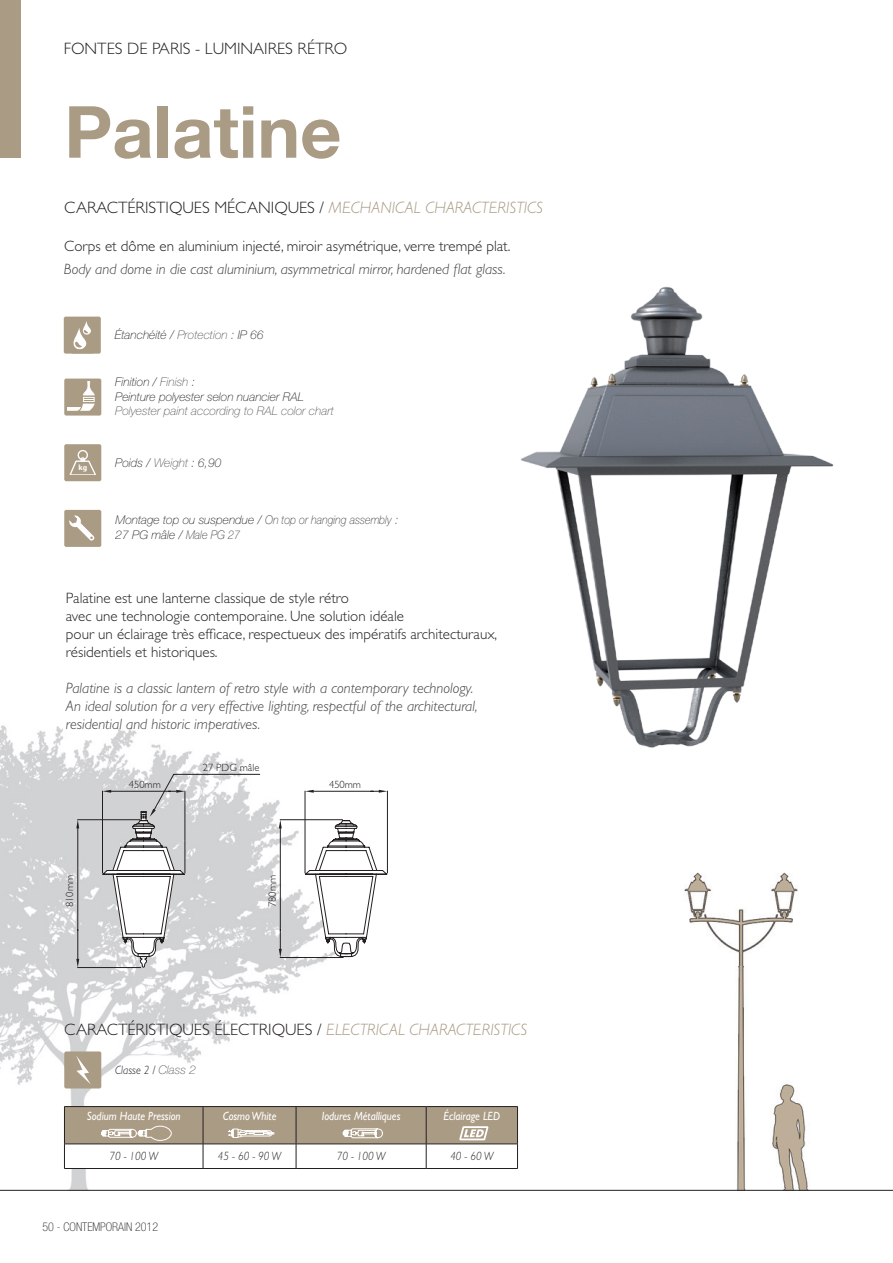
<style>
.page{position:relative;width:893px;height:1263px;background:#fff}
.page>*{position:absolute;margin:0;border:0;box-sizing:border-box;transform-origin:0 0}
.t1{font:700 72px "Helvetica Neue LT Std";color:#aa9b84}
.t2{font:300 16.5px "Gill Sans Std";color:#231f20}
.t3{font:300 15px "Gill Sans Std";color:#231f20}
.t4{font:italic 300 15px "Gill Sans Std";color:#3e3e3f}
.t5{font:italic 100 12px "Helvetica Neue LT Std";color:#231f20}
.t6{font:italic 12px "Gill Sans Std";color:#fff;scale:.9 1}
.t7{font:italic 300 12px "Gill Sans Std";color:#231f20;scale:.9 1}
.t8{font:italic 100 12px "Helvetica Neue LT Std";color:#57585a}
.t9{font:100 condensed 12px "Helvetica Neue LT Std";color:#231f20}
.t10{font:300 10.5px "Gill Sans Std";color:#231f20}
.t11{font:700 7.8px "Myriad Pro";color:#fff}
.s1{font-style:italic;color:#aa9b84}
.s2{color:#57585a}
.s3{color:#3e3e3f}
.s4{font-family:"Helvetica Neue LT Std";font-weight:100;color:#57585a}
</style>
<div class="page">
<img style="left:0;top:725px;width:893px;height:465px">
<hr style="left:0;top:1190px;width:893px;height:1px;background:#231f20">
<hr style="left:64px;top:1168px;width:139px;height:1px;background:#231f20">
<hr style="left:203px;top:1168px;width:93px;height:1px;background:#231f20">
<hr style="left:296px;top:1168px;width:130px;height:1px;background:#231f20">
<hr style="left:426px;top:1168px;width:92px;height:1px;background:#231f20">
<svg style="left:64px;top:1106px;width:454px;height:62px"></svg>
<svg style="left:63px;top:1049px;width:40px;height:41px;background:#baae9c"></svg>
<svg style="left:63px;top:316px;width:38px;height:38px"></svg>
<svg style="left:64px;top:444px;width:38px;height:38px"></svg>
<svg style="left:64px;top:378px;width:38px;height:38px"></svg>
<svg style="left:64px;top:509px;width:38px;height:38px"></svg>
<hr style="left:78px;top:828px;width:1px;height:102px;background:#231f20">
<hr style="left:78px;top:967px;width:63px;height:1px;background:#231f20">
<hr style="left:78px;top:819px;width:62px;height:1px;background:#231f20">
<svg style="left:76px;top:820px;width:3px;height:8px"></svg>
<svg style="left:76px;top:930px;width:3px;height:37px"></svg>
<hr style="left:387px;top:791px;width:1px;height:82px;background:#231f20">
<svg style="left:102px;top:774px;width:285px;height:194px"></svg>
<img style="left:518px;top:286px;width:320px;height:466px">
<div style="left:0;top:0;width:21px;height:157px;background:#aa9b84"></div>
<p class="t2" style="left:64px;top:39px;width:285px">FONTES DE PARIS - LUMINAIRES RÉTRO</p>
<p class="t1" style="left:64px;top:88px;width:279px">Palatine</p>
<p class="t2" style="left:64px;top:199px;width:480px">CARACTÉRISTIQUES MÉCANIQUES / <span class="s1">MECHANICAL CHARACTERISTICS</span></p>
<p class="t3" style="left:64px;top:238px;width:448px">Corps et dôme en aluminium injecté, miroir asymétrique, verre trempé plat.</p>
<p class="t4" style="left:64px;top:260px;width:443px">Body and dome in die cast aluminium, asymmetrical mirror, hardened flat glass.</p>
<p class="t11" style="left:79px;top:462px;width:10px">kg</p>
<p class="t5" style="left:115px;top:328px;width:150px">Étanchéité / <span class="s2">Protection</span> : IP 66</p>
<p class="t5" style="left:115px;top:374px;width:81px">Finition / <span class="s2">Finish</span> :</p>
<p class="t5" style="left:115px;top:389px;width:190px">Peinture polyester selon nuancier RAL</p>
<p class="t8" style="left:115px;top:404px;width:220px">Polyester paint according to RAL color chart</p>
<p class="t5" style="left:115px;top:456px;width:108px">Poids / <span class="s2">Weight</span> : 6,90</p>
<p class="t5" style="left:116px;top:513px;width:284px">Montage top ou suspendue / <span class="s3">On top or hanging assembly</span> :</p>
<p class="t5" style="left:116px;top:528px;width:126px">27 PG mâle / <span class="s3">Male PG 27</span></p>
<p class="t3" style="left:66px;top:589px;width:285px">Palatine est une lanterne classique de style rétro</p>
<p class="t3" style="left:66px;top:607px;width:340px">avec une technologie contemporaine. Une solution idéale</p>
<p class="t3" style="left:66px;top:625px;width:433px">pour un éclairage très efficace, respectueux des impératifs architecturaux,</p>
<p class="t3" style="left:66px;top:643px;width:153px">résidentiels et historiques.</p>
<p class="t4" style="left:66px;top:679px;width:409px">Palatine is a classic lantern of retro style with a contemporary technology.</p>
<p class="t4" style="left:66px;top:697px;width:413px">An ideal solution for a very effective lighting, respectful of the architectural,</p>
<p class="t4" style="left:66px;top:715px;width:196px">residential and historic imperatives.</p>
<p class="t10" style="left:64px;top:907px;width:33px;rotate:-90deg">810mm</p>
<p class="t10" style="left:129px;top:779px;width:33px">450mm</p>
<p class="t10" style="left:203px;top:762px;width:58px">27 PDG mâle</p>
<p class="t10" style="left:266px;top:907px;width:33px;rotate:-90deg">780mm</p>
<p class="t10" style="left:329px;top:779px;width:33px">450mm</p>
<p class="t2" style="left:64px;top:1020px;width:464px">CARACTÉRISTIQUES ÉLECTRIQUES / <span class="s1">ELECTRICAL CHARACTERISTICS</span></p>
<p class="t7" style="left:115px;top:1063px;width:91px">Classe 2 / <span class="s4">Class 2</span></p>
<p class="t6" style="left:87px;top:1109px;width:106px">Sodium Haute Pression</p>
<p class="t6" style="left:223px;top:1109px;width:61px">Cosmo White</p>
<p class="t6" style="left:322px;top:1109px;width:89px">Iodures Métalliques</p>
<p class="t6" style="left:444px;top:1109px;width:64px">Éclairage LED</p>
<p class="t7" style="left:109px;top:1149px;width:56px">70 - 100 W</p>
<p class="t7" style="left:218px;top:1149px;width:72px">45 - 60 - 90 W</p>
<p class="t7" style="left:337px;top:1149px;width:56px">70 - 100 W</p>
<p class="t7" style="left:450px;top:1149px;width:49px">40 - 60 W</p>
<p class="t9" style="left:43px;top:1220px;width:117px">50 - CONTEMPORAIN 2012</p>
</div>
